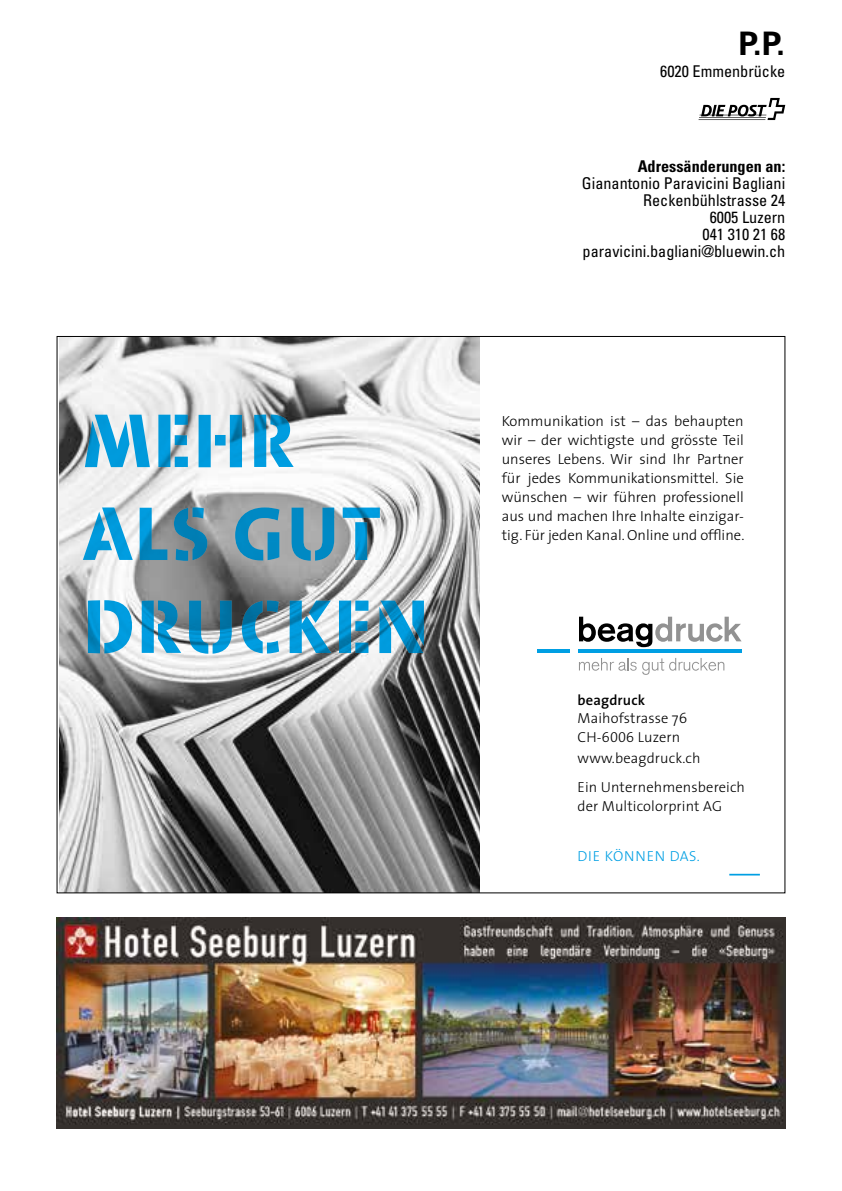
<style>
.page{position:relative;width:842px;height:1191px;background:#fff}
.page>*{position:absolute;margin:0;border:0;box-sizing:border-box;transform-origin:0 0}
.t1{font:800 77.4px/93px "MCP Sans";letter-spacing:.035em;color:#009fe3}
.t2{font:700 32.4px "Univers";color:#000}
.t3{font:condensed 16.2px/17px "Univers";color:#000;text-align:right}
.t4{font:700 condensed 16.2px "Univers";color:#000}
.t5{font:300 14.6px/19px "The Sans";letter-spacing:.01em;color:#000}
.t6{font:300 14.6px "The Sans";letter-spacing:.045em;color:#009fe3}
.t7{font:600 14.6px "The Sans";letter-spacing:.01em;color:#000}
.s1{font-family:"The Sans Light Expert";font-weight:400}
</style>
<div class="page">
<img style="left:59px;top:338px;width:421px;height:553px">
<hr style="left:729px;top:873px;width:31px;height:2px;background:#009fe3">
<hr style="left:537px;top:649px;width:32px;height:4px;background:#009fe3">
<hr style="left:579px;top:649px;width:163px;height:4px;background:#009fe3">
<svg style="left:579px;top:616px;width:163px;height:31px"></svg>
<svg style="left:579px;top:658px;width:145px;height:17px"></svg>
<img style="left:57px;top:917px;width:728px;height:211px">
<hr style="left:698px;top:119px;width:67px;height:1px;background:#000">
<svg style="left:699px;top:98px;width:86px;height:22px"></svg>
<hr style="left:699px;top:117px;width:67px;height:1px;background:#000">
<h2 class="t2" style="left:738px;top:23px;width:48px">P. P.</h2>
<p class="t3" style="left:660px;top:62px;width:127px">6020 Emmenbrücke</p>
<p class="t4" style="left:638px;top:156px;width:149px">Adressänderungen an:</p>
<p class="t3" style="left:582px;top:174px;width:205px">Gianantonio Paravicini Bagliani<br>Reckenbühlstrasse 24<br>6005 Luzern<br>041 310 21 68 paravicini.bagliani@bluewin.ch</p>
<h1 class="t1" style="left:83px;top:392px;width:347px">MEHR<br>ALS GUT<br>DRUCKEN</h1>
<p class="t5" style="left:502px;top:411px;width:244px;text-align:justify">Kommunikation ist – das behaupten wir – der wichtigste und grösste Teil unseres Lebens. Wir sind Ihr Partner für jedes Kommunikationsmittel. Sie wünschen – wir führen professionell aus und machen Ihre Inhalte einzigar&shy;tig. Für jeden Kanal. Online und offline.</p>
<p class="t7" style="left:577px;top:687px;width:69px">beagdruck</p>
<p class="t5" style="left:577px;top:708px;width:111px">Maihofstrasse 76<br>CH-<span class="s1">6006</span> Luzern</p>
<p class="t5" style="left:577px;top:743px;width:169px;line-height:29px">www.beagdruck.ch<br>Ein Unternehmensbereich</p>
<p class="t5" style="left:577px;top:795px;width:146px">der Multicolorprint AG</p>
<p class="t6" style="left:577px;top:844px;width:124px">DIE KÖNNEN DAS.</p>
</div>
